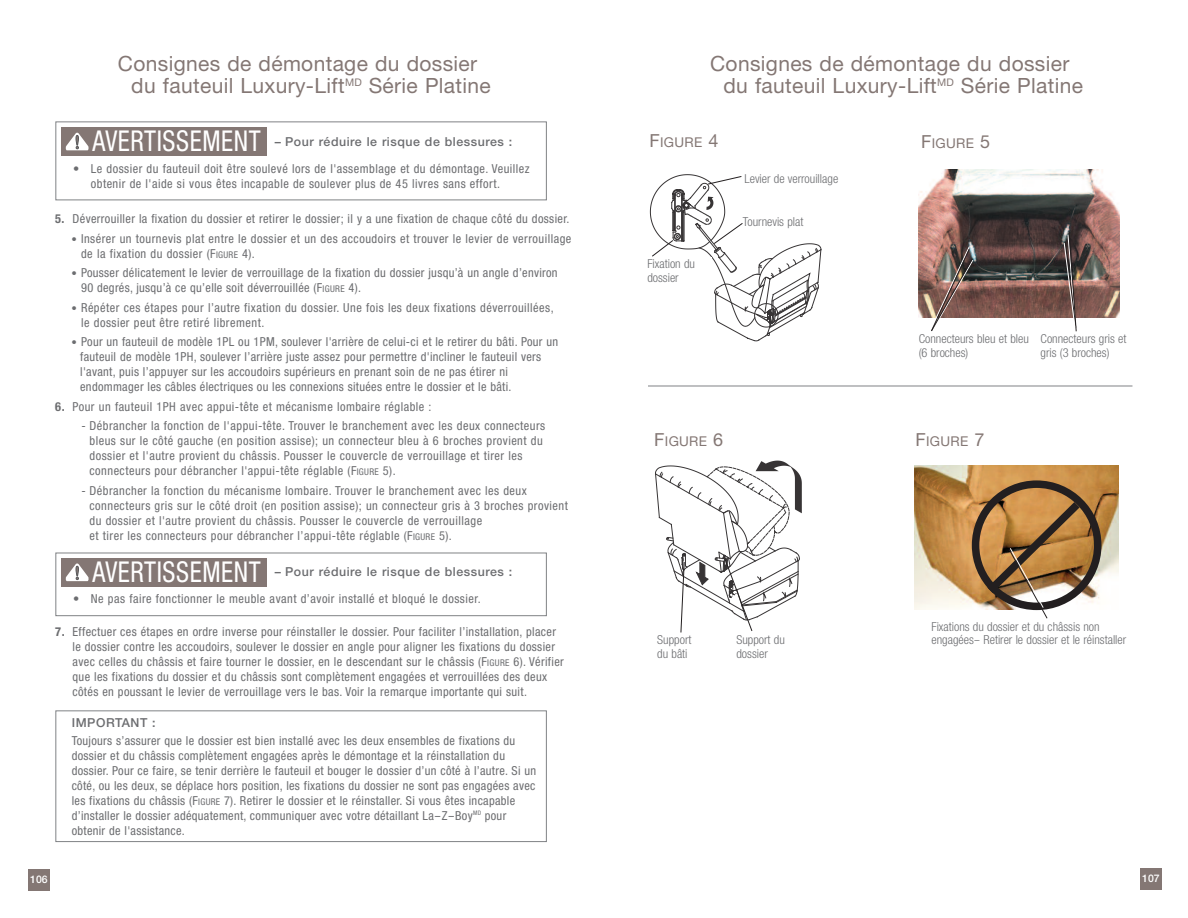
<style>
.page{position:relative;width:1188px;height:918px;background:#fff}
.page>*{position:absolute;margin:0;border:0;box-sizing:border-box;transform-origin:0 0}
.t1{font:condensed 28.8px "Helvetica Neue";letter-spacing:.025em;color:#fff;scale:.9 1}
.t2{font:21px/22.5px "Helvetica Neue";letter-spacing:.015em;color:#847774}
.t3{font:13.5px "Helvetica Neue";letter-spacing:.02em;color:#847774}
.t4{font:condensed 12.3px/15px "Helvetica Neue";letter-spacing:.03em;color:#6c6d70}
.t5{font:300 condensed 12.3px/13.5px "Helvetica Neue";color:#6c6d70}
.t6{font:500 12.3px "Helvetica Neue";letter-spacing:.045em;color:#6c6d70}
.t7{font:500 10.5px "Helvetica Neue";color:#fff}
.s1{font-weight:700}
.s2{font-size:10.8px}
.s3{font-size:9.3px}
.s4{font-size:18px}
.s5{font-family:"Lucida Grande";font-stretch:normal}
</style>
<div class="page">
<div style="left:1140px;top:868px;width:22px;height:22px;background:#847774"></div>
<div style="left:28px;top:869px;width:22px;height:22px;background:#847774"></div>
<div style="left:55px;top:122px;width:492px;height:78px;border:1px solid #808285"></div>
<div style="left:55px;top:553px;width:492px;height:63px;border:1px solid #808285"></div>
<div style="left:55px;top:710px;width:492px;height:132px;border:1px solid #808285"></div>
<hr style="left:648px;top:386px;width:484px;height:1px;background:#808285">
<img style="left:915px;top:465px;width:203px;height:144px">
<svg style="left:972px;top:480px;width:129px;height:139px"></svg>
<svg style="left:650px;top:174px;width:171px;height:167px"></svg>
<svg style="left:655px;top:461px;width:147px;height:172px"></svg>
<div style="left:62px;top:127px;width:205px;height:29px;background:#847774"></div>
<svg style="left:66px;top:133px;width:23px;height:17px"></svg>
<div style="left:62px;top:558px;width:205px;height:29px;background:#847774"></div>
<svg style="left:66px;top:563px;width:23px;height:18px"></svg>
<img style="left:919px;top:169px;width:201px;height:148px">
<img style="left:930px;top:246px;width:44px;height:86px">
<svg style="left:1063px;top:230px;width:14px;height:102px"></svg>
<h2 class="t2" style="left:131px;top:54px;width:361px;text-indent:-13px">Consignes de démontage du dossier du fauteuil Luxury-Lift<sup>MD</sup> Série Platine</h2>
<h2 class="t2" style="left:723px;top:54px;width:361px;text-indent:-13px">Consignes de démontage du dossier du fauteuil Luxury-Lift<sup>MD</sup> Série Platine</h2>
<p class="t6" style="left:275px;top:137px;width:239px">– Pour réduire le risque de blessures :</p>
<p class="t4" style="left:91px;top:162px;width:440px;text-indent:-18px">• Le dossier du fauteuil doit être soulevé lors de l'assemblage et du démontage. Veuillez obtenir de l'aide si vous êtes incapable de soulever plus de 45 livres sans effort.</p>
<p class="t4" style="left:55px;top:212px;width:516px"><span class="s1">5.</span> Déverrouiller la fixation du dossier et retirer le dossier; il y a une fixation de chaque côté du dossier.</p>
<p class="t4" style="left:81px;top:232px;width:492px;text-indent:-10px"><span class="s2">•</span> Insérer un tournevis plat entre le dossier et un des accoudoirs et trouver le levier de verrouillage de la fixation du dossier (F<span class="s3">IGURE</span> 4).</p>
<p class="t4" style="left:81px;top:266px;width:478px;text-indent:-10px"><span class="s2">•</span> Pousser délicatement le levier de verrouillage de la fixation du dossier jusqu’à un angle d’environ<br>90 degrés, jusqu’à ce qu’elle soit déverrouillée (F<span class="s3">IGURE</span> 4).</p>
<p class="t4" style="left:81px;top:301px;width:474px;text-indent:-10px"><span class="s2">•</span> Répéter ces étapes pour l’autre fixation du dossier. Une fois les deux fixations déverrouillées, le dossier peut être retiré librement.</p>
<p class="t4" style="left:80px;top:335px;width:479px;text-indent:-9px"><span class="s2">•</span> Pour un fauteuil de modèle 1PL ou 1PM, soulever l'arrière de celui-ci et le retirer du bâti. Pour un fauteuil de modèle 1PH, soulever l’arrière juste assez pour permettre d'incliner le fauteuil vers l'avant, puis l’appuyer sur les accoudoirs supérieurs en prenant soin de ne pas étirer ni endommager les câbles électriques ou les connexions situées entre le dossier et le bâti.</p>
<p class="t4" style="left:55px;top:400px;width:378px"><span class="s1">6.</span> Pour un fauteuil 1PH avec appui-tête et mécanisme lombaire réglable :</p>
<p class="t4" style="left:90px;top:419px;width:457px;text-indent:-8px">- Débrancher la fonction de l'appui-tête. Trouver le branchement avec les deux connecteurs bleus sur le côté gauche (en position assise); un connecteur bleu à 6 broches provient du dossier et l'autre provient du châssis. Pousser le couvercle de verrouillage et tirer les connecteurs pour débrancher l'appui-tête réglable (F<span class="s3">IGURE</span> 5).</p>
<p class="t4" style="left:90px;top:484px;width:480px;text-indent:-8px">- Débrancher la fonction du mécanisme lombaire. Trouver le branchement avec les deux connecteurs gris sur le côté droit (en position assise); un connecteur gris à 3 broches provient du dossier et l'autre provient du châssis. Pousser le couvercle de verrouillage<br>et tirer les connecteurs pour débrancher l’appui-tête réglable (F<span class="s3">IGURE</span> 5).</p>
<h1 class="t1" style="left:92px;top:131px;width:189px">AVERTISSEMENT</h1>
<p class="t3" style="left:649px;top:137px;width:70px"><span class="s4">F</span>IGURE <span class="s4">4</span></p>
<p class="t3" style="left:921px;top:138px;width:70px"><span class="s4">F</span>IGURE <span class="s4">5</span></p>
<p class="t5" style="left:745px;top:173px;width:95px">Levier de verrouillage</p>
<p class="t5" style="left:743px;top:216px;width:62px">Tournevis plat</p>
<p class="t5" style="left:647px;top:258px;width:49px">Fixation du dossier</p>
<p class="t5" style="left:919px;top:333px;width:112px">Connecteurs bleu et bleu (6 broches)</p>
<p class="t5" style="left:1041px;top:333px;width:87px">Connecteurs gris et gris (3 broches)</p>
<p class="t3" style="left:654px;top:437px;width:70px"><span class="s4">F</span>IGURE <span class="s4">6</span></p>
<p class="t3" style="left:915px;top:437px;width:70px"><span class="s4">F</span>IGURE <span class="s4">7</span></p>
<h1 class="t1" style="left:92px;top:562px;width:189px">AVERTISSEMENT</h1>
<p class="t6" style="left:275px;top:567px;width:239px">– Pour réduire le risque de blessures :</p>
<p class="t4" style="left:73px;top:592px;width:409px">• Ne pas faire fonctionner le meuble avant d’avoir installé et bloqué le dossier.</p>
<p class="t4" style="left:73px;top:625px;width:493px;text-indent:-17px"><span class="s1">7.</span> Effectuer ces étapes en ordre inverse pour réinstaller le dossier. Pour faciliter l’installation, placer le dossier contre les accoudoirs, soulever le dossier en angle pour aligner les fixations du dossier avec celles du châssis et faire tourner le dossier, en le descendant sur le châssis (F<span class="s3">IGURE</span> 6). Vérifier que les fixations du dossier et du châssis sont complètement engagées et verrouillées des deux côtés en poussant le levier de verrouillage vers le bas. Voir la remarque importante qui suit.</p>
<p class="t6" style="left:72px;top:718px;width:86px">IMPORTANT :</p>
<p class="t4" style="left:72px;top:734px;width:466px">Toujours s’assurer que le dossier est bien installé avec les deux ensembles de fixations du dossier et du châssis complètement engagées après le démontage et la réinstallation du dossier. Pour ce faire, se tenir derrière le fauteuil et bouger le dossier d’un côté à l’autre. Si un côté, ou les deux, se déplace hors position, les fixations du dossier ne sont pas engagées avec les fixations du châssis (F<span class="s3">IGURE</span> 7). Retirer le dossier et le réinstaller. Si vous êtes incapable d’installer le dossier adéquatement, communiquer avec votre détaillant La<span class="s5">-</span>Z<span class="s5">-</span>Boy<sup>MD</sup> pour obtenir de l'assistance.</p>
<p class="t5" style="left:657px;top:634px;width:36px">Support du bâti</p>
<p class="t5" style="left:736px;top:634px;width:50px">Support du dossier</p>
<p class="t5" style="left:931px;top:621px;width:196px">Fixations du dossier et du châssis non engagées-- Retirer le dossier et le réinstaller</p>
<p class="t7" style="left:30px;top:876px;width:19px">106</p>
<p class="t7" style="left:1142px;top:875px;width:19px">107</p>
</div>
